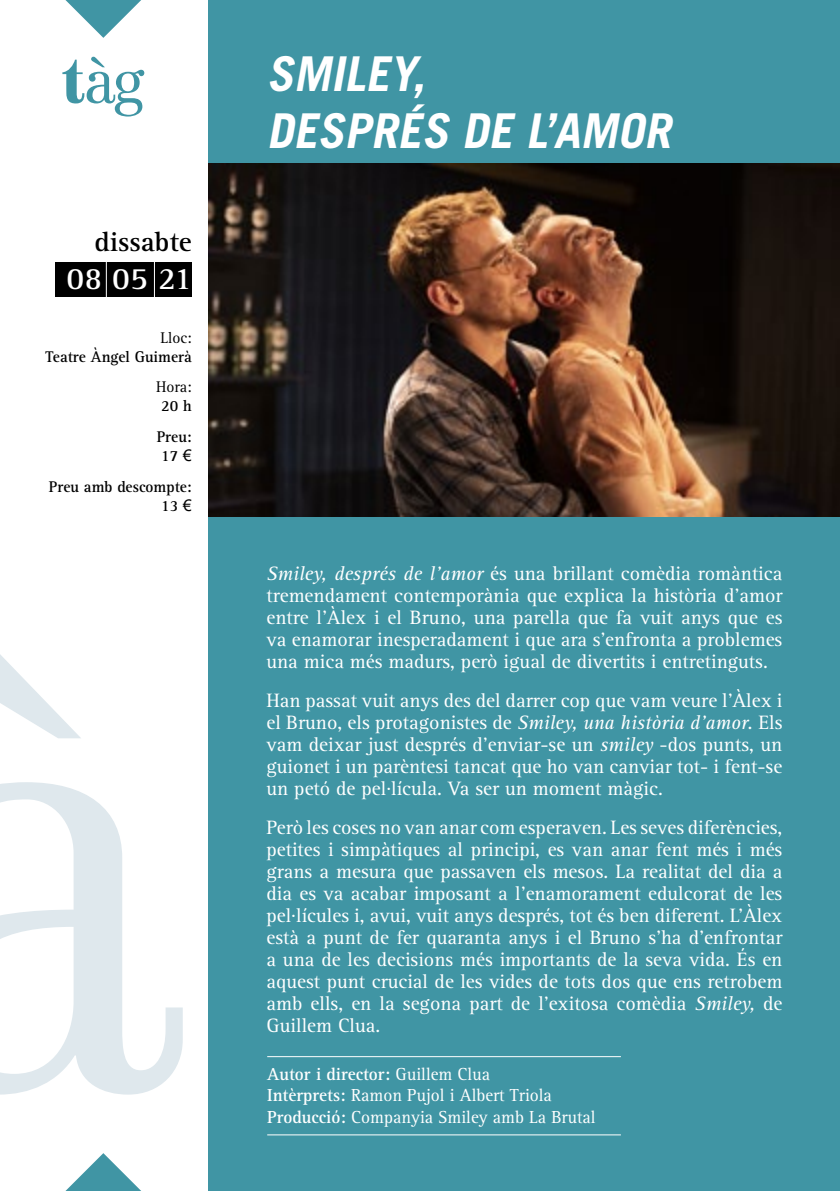
<style>
.page{position:relative;width:840px;height:1191px;background:#fff}
.page>*{position:absolute;margin:0;border:0;box-sizing:border-box;transform-origin:0 0}
.t1{font:italic 700 48px/56.2px "Trade Gothic LT Std";color:#fff}
.t2{font:700 32px "Rotis Serif";color:#fff}
.t3{font:700 28px "Rotis Serif";color:#000}
.t4{font:20px/22px "Rotis Serif";color:#fff;text-align:justify}
.t5{font:18px/21.6px "Rotis Serif";color:#fff;scale:.96 1}
.t6{font:700 16px/30.6px "Rotis Serif";color:#000;scale:.96 1}
.t7{font:16px "Rotis Serif";color:#000;scale:.96 1}
.s1{font-family:"Arial";font-weight:400}
.s2{font-style:italic}
.s3{font-weight:700}
</style>
<div class="page">
<div style="left:209px;top:0;width:630px;height:1191px;background:#4095a4"></div>
<svg style="left:62px;top:57px;width:82px;height:60px"></svg>
<svg style="left:0;top:654px;width:183px;height:440px"></svg>
<svg style="left:65px;top:1153px;width:76px;height:38px"></svg>
<svg style="left:65px;top:0;width:76px;height:38px"></svg>
<hr style="left:267px;top:1056px;width:353px;height:1px;background:#fff">
<hr style="left:267px;top:1134px;width:353px;height:1px;background:#fff">
<div style="left:56px;top:262px;width:136px;height:35px;background:#000"></div>
<hr style="left:106px;top:255px;width:1px;height:53px;background:#fff">
<hr style="left:154px;top:255px;width:1px;height:53px;background:#fff">
<img style="left:209px;top:163px;width:630px;height:353px">
<h3 class="t3" style="left:95px;top:225px;width:99px">dissabte</h3>
<h2 class="t2" style="left:67px;top:260px;width:127px">08 05 21</h2>
<p class="t7" style="left:160px;top:328px;width:34px">Lloc:</p>
<p class="t6" style="left:45px;top:341px;width:154px">Teatre Àngel Guimerà</p>
<p class="t7" style="left:156px;top:378px;width:39px">Hora:</p>
<p class="t6" style="left:157px;top:391px;width:38px">20 h<br>Preu:</p>
<p class="t6" style="left:49px;top:441px;width:150px;text-align:right">17 <span class="s1">€<br></span>Preu amb descompte:</p>
<p class="t6" style="left:161px;top:491px;width:33px">13 <span class="s1">€</span></p>
<h1 class="t1" style="left:266px;top:45px;width:415px">SMILEY,<br>DESPRÉS DE L’AMOR</h1>
<p class="t4" style="left:266px;top:563px;width:517px"><span class="s2">Smiley, després de l’amor</span> és una brillant comèdia romàntica tremendament contemporània que explica la història d’amor entre l’Àlex i el Bruno, una parella que fa vuit anys que es va enamorar inesperadament i que ara s’enfronta a problemes una mica més madurs, però igual de divertits i entretinguts.</p>
<p class="t4" style="left:266px;top:690px;width:517px">Han passat vuit anys des del darrer cop que vam veure l’Àlex i el Bruno, els protagonistes de <span class="s2">Smiley, una història d’amor.</span> Els vam deixar just després d’enviar-se un <span class="s2">smiley</span> -dos punts, un guionet i un parèntesi tancat que ho van canviar tot- i fent-se un petó de pel·lícula. Va ser un moment màgic.</p>
<p class="t4" style="left:266px;top:817px;width:517px">Però les coses no van anar com esperaven. Les seves diferències, petites i simpàtiques al principi, es van anar fent més i més grans a mesura que passaven els mesos. La realitat del dia a dia es va acabar imposant a l’enamorament edulcorat de les pel·lícules i, avui, vuit anys després, tot és ben diferent. L’Àlex està a punt de fer quaranta anys i el Bruno s’ha d’enfrontar a una de les decisions més importants de la seva vida. És en aquest punt crucial de les vides de tots dos que ens retrobem amb ells, en la segona part de l’exitosa comèdia <span class="s2">Smiley,</span> de Guillem Clua.</p>
<p class="t5" style="left:267px;top:1063px;width:343px"><span class="s3">Autor i director:</span> Guillem Clua<br><span class="s3">Intèrprets:</span> Ramon Pujol i Albert Triola<br><span class="s3">Producció:</span> Companyia Smiley amb La Brutal</p>
</div>
